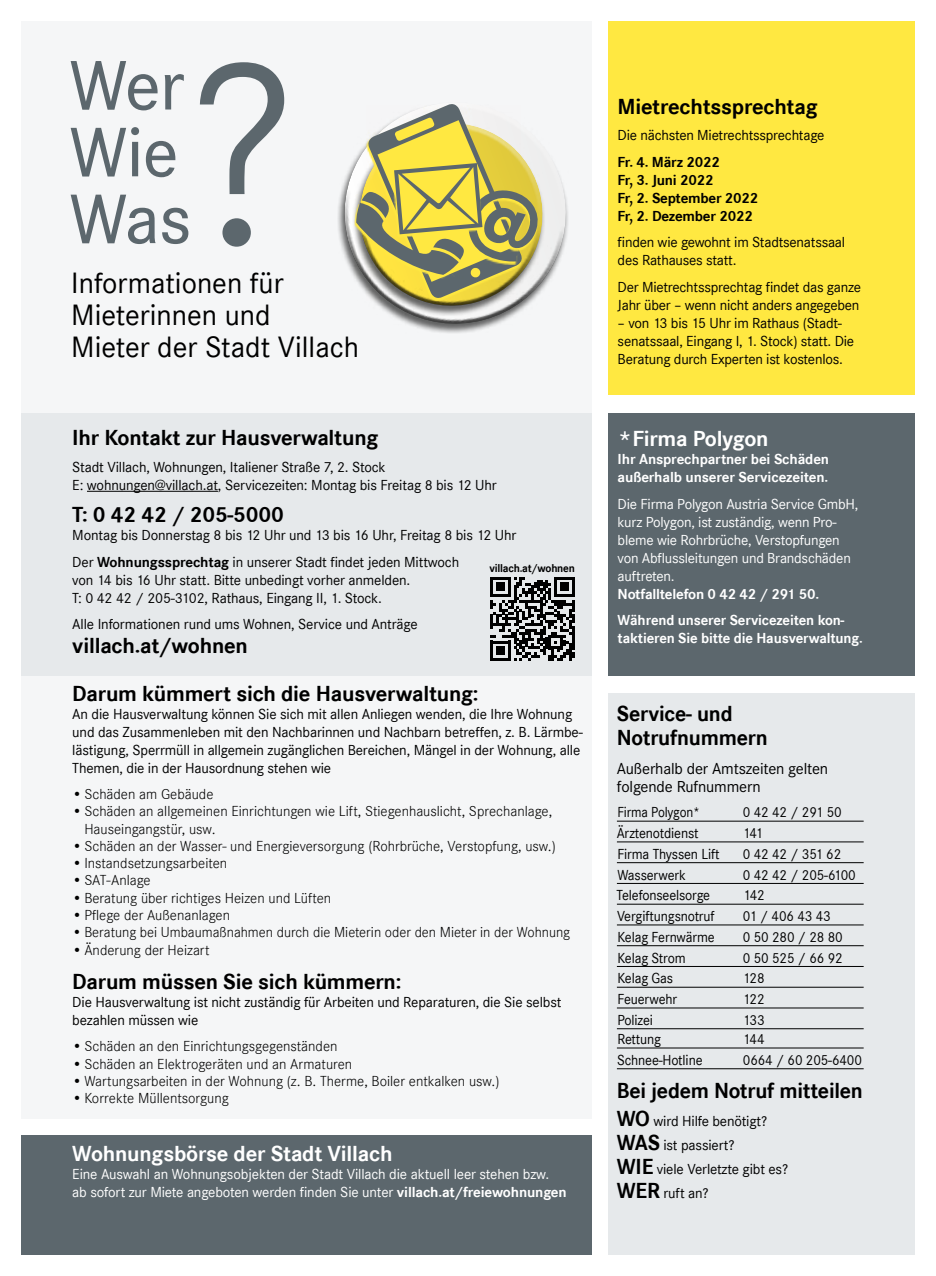
<style>
.page{position:relative;width:936px;height:1276px;background:#fff}
.page>*{position:absolute;margin:0;border:0;box-sizing:border-box;transform-origin:0 0}
.t1{font:275.4px "Corporate S Ligh";color:#5c676d}
.t2{font:500 72.6px "Corporate S Pro";letter-spacing:-.01em;color:#5c676d}
.Absatz_Initial{font:30.45px/32.1px "Corporate S";color:#000}
.Absatz_Initial-2{font:700 22.5px "Corporate S";letter-spacing:-.01em;color:#000}
.Absatz_Initial-3{font:700 22.5px "Corporate S";letter-spacing:-.01em;color:#fff}
.Absatz_Initial-4{font:16.5px/18px "Corporate S Pro";letter-spacing:-.01em;color:#000}
.Absatz_Initial-5{font:15px/18px "Corporate S";letter-spacing:-.01em;color:#000}
.t3{font:15px/17.2px "Corporate S Ligh";color:#000}
.Fließtext{font:15px/18px "Corporate S";letter-spacing:-.015em;color:#000}
.Absatz_Initial-6{font:15px "Corporate S";letter-spacing:-.01em;color:#000;scale:.95 1}
.Fließtext-2{font:15px/18px "Corporate S";letter-spacing:-.015em;color:#fff}
.Absatz_Initial-7{font:15px/18px "Corporate S";letter-spacing:-.01em;color:#fff}
.Fließtext-3{font:700 15px/18px "Corporate S";letter-spacing:-.01em;color:#fff}
.Fließtext-4{font:700 15px/18px "Corporate S";letter-spacing:-.015em;color:#000}
.Absatz_Initial-8{font:700 15px/18px "Corporate S";letter-spacing:-.01em;color:#fff}
.Absatz_Initial-9{font:15px "Corporate S";letter-spacing:-.01em;color:#000;scale:.91 1}
.t4{font:700 11.7px "Corporate S";letter-spacing:-.02em;color:#000;scale:.95 1}
.s1{font-weight:700}
.s2{font-size:30px}
.s3{font-weight:700;font-size:22.5px}
</style>
<div class="page">
<div style="left:21px;top:21px;width:570px;height:1097px;background:#f5f6f7"></div>
<div style="left:21px;top:1135px;width:570px;height:120px;background:#5c676d"></div>
<div style="left:608px;top:413px;width:306px;height:262px;background:#5c676d"></div>
<div style="left:608px;top:21px;width:306px;height:373px;background:#ffe841"></div>
<div style="left:21px;top:413px;width:570px;height:262px;background:#e6e9eb"></div>
<hr style="left:87px;top:491px;width:131px;height:1px;background:#000">
<div style="left:608px;top:693px;width:306px;height:561px;background:#e6e9eb"></div>
<svg style="left:338px;top:104px;width:230px;height:226px"></svg>
<svg style="left:490px;top:577px;width:84px;height:84px"></svg>
<hr style="left:617px;top:821px;width:246px;height:1px;background:#000">
<hr style="left:617px;top:841px;width:246px;height:1px;background:#000">
<hr style="left:617px;top:862px;width:246px;height:1px;background:#000">
<hr style="left:617px;top:883px;width:246px;height:1px;background:#000">
<hr style="left:617px;top:904px;width:246px;height:1px;background:#000">
<hr style="left:617px;top:924px;width:246px;height:1px;background:#000">
<hr style="left:617px;top:945px;width:246px;height:1px;background:#000">
<hr style="left:617px;top:966px;width:246px;height:1px;background:#000">
<hr style="left:617px;top:987px;width:246px;height:1px;background:#000">
<hr style="left:617px;top:1007px;width:246px;height:1px;background:#000">
<hr style="left:617px;top:1028px;width:246px;height:1px;background:#000">
<hr style="left:617px;top:1047px;width:246px;height:1px;background:#000">
<hr style="left:617px;top:1068px;width:246px;height:1px;background:#000">
<p class="t2" style="left:69px;top:30px;width:116px">Wer</p>
<p class="t2" style="left:69px;top:97px;width:110px">Wie</p>
<p class="t2" style="left:69px;top:164px;width:124px">Was</p>
<p class="t1" style="left:187px;top:-2px;width:114px">?</p>
<p class="Absatz_Initial" style="left:71px;top:267px;width:214px">Informationen für<br>Mieterinnen und</p>
<p class="Absatz_Initial" style="left:71px;top:331px;width:289px">Mieter der Stadt Villach</p>
<p class="Absatz_Initial-2" style="left:72px;top:425px;width:307px">Ihr Kontakt zur Hausverwaltung</p>
<p class="Absatz_Initial-5" style="left:72px;top:458px;width:426px">Stadt Villach, Wohnungen, Italiener Straße 7, 2. Stock<br>E: wohnungen@villach.at, Servicezeiten: Montag bis Freitag 8 bis 12 Uhr</p>
<p class="Absatz_Initial-2" style="left:72px;top:502px;width:213px">T: 0 42 42 / 205-5000</p>
<p class="Absatz_Initial-5" style="left:72px;top:526px;width:445px">Montag bis Donnerstag 8 bis 12 Uhr und 13 bis 16 Uhr, Freitag 8 bis 12 Uhr</p>
<p class="Absatz_Initial-5" style="left:72px;top:553px;width:388px">Der <span class="s1">Wohnungssprechtag</span> in unserer Stadt findet jeden Mittwoch von 14 bis 16 Uhr statt. Bitte unbedingt vorher anmelden.<br>T: 0 42 42 / 205-3102, Rathaus, Eingang II, 1. Stock.</p>
<p class="Absatz_Initial-5" style="left:72px;top:615px;width:347px">Alle Informationen rund ums Wohnen, Service und Anträge</p>
<p class="Absatz_Initial-2" style="left:72px;top:633px;width:177px">villach.at/wohnen</p>
<p class="t4" style="left:489px;top:561px;width:91px">villach.at/wohnen</p>
<p class="Absatz_Initial-2" style="left:72px;top:680px;width:407px">Darum kümmert sich die Hausverwaltung:</p>
<p class="Absatz_Initial-5" style="left:72px;top:705px;width:512px">An die Hausverwaltung können Sie sich mit allen Anliegen wenden, die Ihre Wohnung und das Zusammenleben mit den Nachbarinnen und Nachbarn betreffen, z. B. Lärmbe&shy;lästigung, Sperrmüll in allgemein zugänglichen Bereichen, Mängel in der Wohnung, alle Themen, die in der Hausordnung stehen wie</p>
<p class="t3" style="left:72px;top:786px;width:143px">•Schäden am Gebäude</p>
<p class="t3" style="left:84px;top:803px;width:469px;text-indent:-12px">•Schäden an allgemeinen Einrichtungen wie Lift, Stiegenhauslicht, Sprechanlage,<br>Hauseingangstür, usw.</p>
<p class="t3" style="left:72px;top:837px;width:485px">•Schäden an der Wasser- und Energieversorgung (Rohrbrüche, Verstopfung, usw.)</p>
<p class="t3" style="left:72px;top:855px;width:156px">•Instandsetzungsarbeiten</p>
<p class="t3" style="left:72px;top:872px;width:80px">•SAT-Anlage</p>
<p class="t3" style="left:72px;top:889px;width:260px">•Beratung über richtiges Heizen und Lüften</p>
<p class="t3" style="left:72px;top:906px;width:159px">•Pflege der Außenanlagen</p>
<p class="t3" style="left:72px;top:924px;width:499px">•Beratung bei Umbaumaßnahmen durch die Mieterin oder den Mieter in der Wohnung</p>
<p class="t3" style="left:72px;top:941px;width:139px">•Änderung der Heizart</p>
<p class="Absatz_Initial-2" style="left:72px;top:968px;width:330px">Darum müssen Sie sich kümmern:</p>
<p class="Absatz_Initial-5" style="left:72px;top:993px;width:490px">Die Hausverwaltung ist nicht zuständig für Arbeiten und Reparaturen, die Sie selbst bezahlen müssen wie</p>
<p class="t3" style="left:72px;top:1038px;width:267px">•Schäden an den Einrichtungsgegenständen</p>
<p class="t3" style="left:72px;top:1055px;width:281px">•Schäden an Elektrogeräten und an Armaturen</p>
<p class="t3" style="left:72px;top:1072px;width:428px">•Wartungsarbeiten in der Wohnung (z. B. Therme, Boiler entkalken usw.)</p>
<p class="t3" style="left:72px;top:1089px;width:158px">•Korrekte Müllentsorgung</p>
<p class="Absatz_Initial-3" style="left:72px;top:1140px;width:322px">Wohnungsbörse der Stadt Villach</p>
<p class="Absatz_Initial-7" style="left:72px;top:1165px;width:496px">Eine Auswahl an Wohnungsobjekten der Stadt Villach die aktuell leer stehen bzw. ab sofort zur Miete angeboten werden finden Sie unter <span class="s1">villach.at/freiewohnungen</span></p>
<p class="Absatz_Initial-2" style="left:617px;top:93px;width:201px">Mietrechtssprechtag</p>
<p class="Fließtext" style="left:617px;top:126px;width:208px">Die nächsten Mietrechtssprechtage</p>
<p class="Fließtext-4" style="left:617px;top:153px;width:142px">Fr. 4. März 2022<br>Fr, 3. Juni 2022<br>Fr, 2. September 2022<br>Fr, 2. Dezember 2022</p>
<p class="Fließtext" style="left:617px;top:233px;width:229px">finden wie gewohnt im Stadtsenatssaal des Rathauses statt.</p>
<p class="Fließtext" style="left:617px;top:278px;width:245px">Der Mietrechtssprechtag findet das ganze<br>Jahr über – wenn nicht anders angegeben</p>
<p class="Fließtext" style="left:617px;top:314px;width:238px">– von 13 bis 15 Uhr im Rathaus (Stadt&shy;senatssaal, Eingang I, 1. Stock) statt. Die<br>Beratung durch Experten ist kostenlos.</p>
<p class="Absatz_Initial-3" style="left:617px;top:426px;width:152px"><span class="s2">*</span>Firma Polygon</p>
<p class="Absatz_Initial-8" style="left:617px;top:450px;width:213px">Ihr Ansprechpartner bei Schäden außerhalb unserer Servicezeiten.</p>
<p class="Fließtext-2" style="left:617px;top:495px;width:242px">Die Firma Polygon Austria Service GmbH, kurz Polygon, ist zuständig, wenn Pro&shy;bleme wie Rohrbrüche, Verstopfungen von Abflussleitungen und Brandschäden auftreten.<br><span class="s1">Notfalltelefon 0 42 42 / 291 50.</span></p>
<p class="Fließtext-3" style="left:617px;top:611px;width:247px">Während unserer Servicezeiten kon&shy;taktieren Sie bitte die Hausverwaltung.</p>
<p class="Absatz_Initial-2" style="left:617px;top:700px;width:117px">Service- und</p>
<p class="Absatz_Initial-2" style="left:617px;top:724px;width:152px">Notrufnummern</p>
<p class="Absatz_Initial-4" style="left:617px;top:758px;width:213px">Außerhalb der Amtszeiten gelten folgende Rufnummern</p>
<p class="Absatz_Initial-9" style="left:617px;top:804px;width:92px">Firma Polygon*</p>
<p class="Absatz_Initial-6" style="left:743px;top:804px;width:105px">0 42 42 / 291 50</p>
<p class="Absatz_Initial-6" style="left:616px;top:824px;width:88px">Ärztenotdienst</p>
<p class="Absatz_Initial-6" style="left:743px;top:824px;width:23px">141</p>
<p class="Absatz_Initial-6" style="left:617px;top:845px;width:109px">Firma Thyssen Lift</p>
<p class="Absatz_Initial-6" style="left:743px;top:845px;width:105px">0 42 42 / 351 62</p>
<p class="Absatz_Initial-6" style="left:617px;top:866px;width:74px">Wasserwerk</p>
<p class="Absatz_Initial-6" style="left:743px;top:866px;width:120px">0 42 42 / 205-6100</p>
<p class="Absatz_Initial-6" style="left:616px;top:887px;width:100px">Telefonseelsorge</p>
<p class="Absatz_Initial-6" style="left:743px;top:887px;width:24px">142</p>
<p class="Absatz_Initial-6" style="left:617px;top:907px;width:104px">Vergiftungsnotruf</p>
<p class="Absatz_Initial-6" style="left:743px;top:907px;width:94px">01 / 406 43 43</p>
<p class="Absatz_Initial-6" style="left:617px;top:928px;width:104px">Kelag Fernwärme</p>
<p class="Absatz_Initial-6" style="left:743px;top:928px;width:106px">0 50 280 / 28 80</p>
<p class="Absatz_Initial-6" style="left:617px;top:949px;width:73px">Kelag Strom</p>
<p class="Absatz_Initial-6" style="left:743px;top:949px;width:106px">0 50 525 / 66 92</p>
<p class="Absatz_Initial-6" style="left:617px;top:970px;width:60px">Kelag Gas</p>
<p class="Absatz_Initial-6" style="left:743px;top:970px;width:24px">128</p>
<p class="Absatz_Initial-6" style="left:617px;top:990px;width:64px">Feuerwehr</p>
<p class="Absatz_Initial-6" style="left:743px;top:990px;width:24px">122</p>
<p class="Absatz_Initial-6" style="left:617px;top:1011px;width:39px">Polizei</p>
<p class="Absatz_Initial-6" style="left:743px;top:1011px;width:24px">133</p>
<p class="Absatz_Initial-6" style="left:617px;top:1030px;width:48px">Rettung</p>
<p class="Absatz_Initial-6" style="left:743px;top:1030px;width:24px">144</p>
<p class="Absatz_Initial-6" style="left:617px;top:1051px;width:91px">Schnee-Hotline</p>
<p class="Absatz_Initial-6" style="left:743px;top:1051px;width:127px">0664 / 60 205-6400</p>
<p class="Absatz_Initial-2" style="left:617px;top:1077px;width:247px">Bei jedem Notruf mitteilen</p>
<p class="Fließtext" style="left:617px;top:1112px;width:152px"><span class="s3">WO</span> wird Hilfe benötigt?</p>
<p class="Fließtext" style="left:617px;top:1136px;width:119px"><span class="s3">WAS</span> ist passiert?</p>
<p class="Fließtext" style="left:617px;top:1160px;width:173px"><span class="s3">WIE</span> viele Verletzte gibt es?</p>
<p class="Fließtext" style="left:617px;top:1184px;width:93px"><span class="s3">WER</span> ruft an?</p>
</div>
